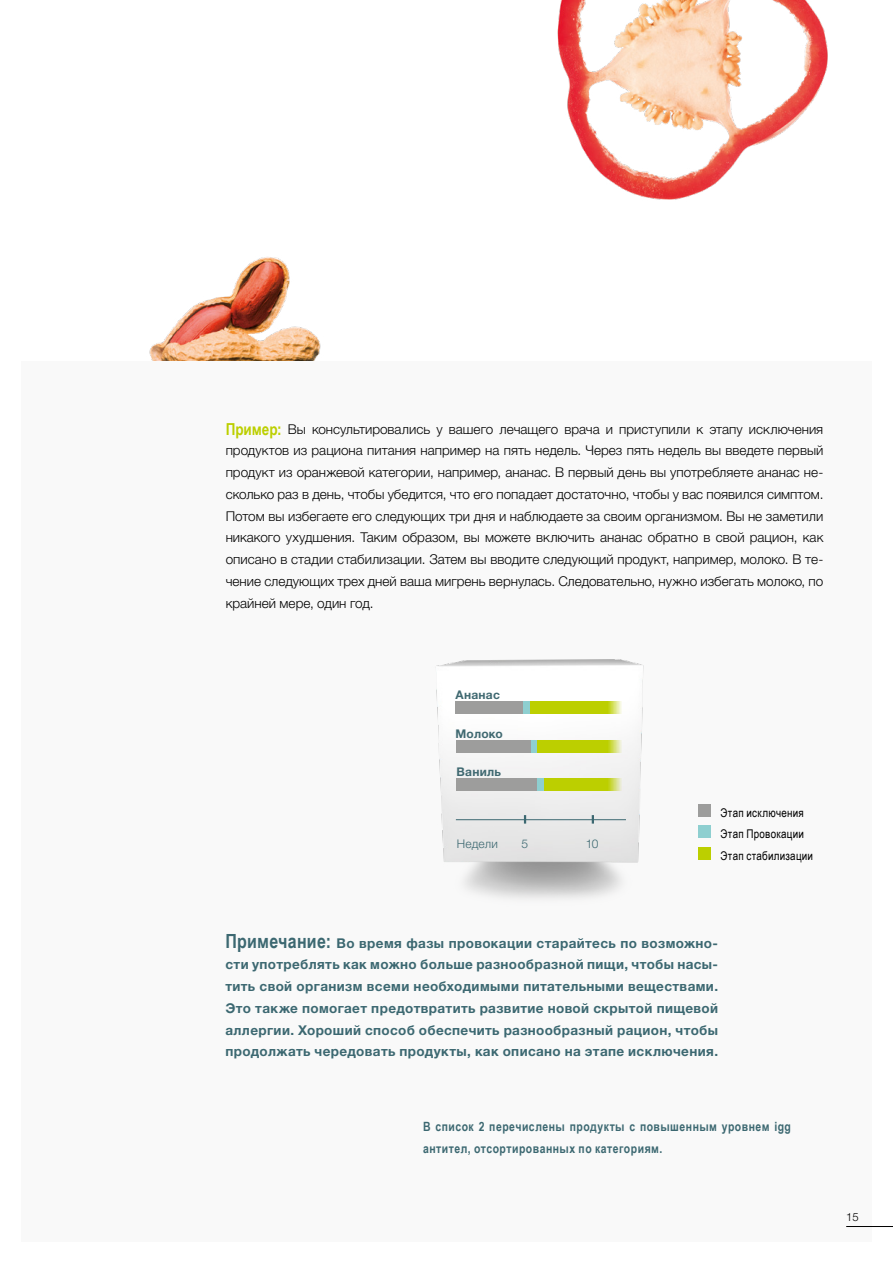
<style>
.page{position:relative;width:893px;height:1263px;background:#fff}
.page>*{position:absolute;margin:0;border:0;box-sizing:border-box;transform-origin:0 0}
.t1{font:13.5px/21.8px "Helvetica Neue World 45 Lt";color:#000;text-align:justify}
.t2{font:700 13.5px/21.8px "Helvetica Neue World 75";letter-spacing:.03em;color:#3c6871;text-align:justify}
.t3{font:700 12.75px/21.8px "Arial Narrow";letter-spacing:.035em;color:#3c6871}
.t4{font:12px/21.3px "Arial Narrow";letter-spacing:.02em;color:#000}
.t5{font:700 12px "Helvetica Neue World 75";letter-spacing:.02em;color:#406971}
.t6{font:12px "Helvetica Neue World 45 Lt";letter-spacing:.01em;color:#3c6871}
.t7{font:11.25px "Helvetica Neue World 45 Lt";color:#000}
.s1{font-family:"Arial Narrow";font-weight:700;font-size:16.5px;color:#bccf00}
.s2{font-family:"Arial Narrow";font-size:19.5px}
</style>
<div class="page">
<img style="left:149px;top:257px;width:172px;height:104px">
<img style="left:557px;top:0;width:271px;height:200px">
<div style="left:21px;top:361px;width:851px;height:881px;background:#f9f9f9"></div>
<img style="left:436px;top:659px;width:208px;height:240px">
<div style="left:455px;top:701px;width:68px;height:13px;background:#9d9d9c"></div>
<svg style="left:530px;top:701px;width:96px;height:13px"></svg>
<svg style="left:537px;top:740px;width:89px;height:13px"></svg>
<svg style="left:544px;top:778px;width:82px;height:13px"></svg>
<div style="left:523px;top:701px;width:7px;height:13px;background:#8ecfd0"></div>
<div style="left:530px;top:740px;width:7px;height:13px;background:#8ecfd0"></div>
<div style="left:537px;top:778px;width:7px;height:13px;background:#8ecfd0"></div>
<div style="left:456px;top:740px;width:74px;height:13px;background:#9d9d9c"></div>
<div style="left:456px;top:778px;width:81px;height:13px;background:#9d9d9c"></div>
<hr style="left:456px;top:819px;width:170px;height:1px;background:#3c6871">
<svg style="left:524px;top:815px;width:2px;height:9px"></svg>
<svg style="left:592px;top:815px;width:2px;height:9px"></svg>
<div style="left:698px;top:825px;width:13px;height:13px;background:#8ecfd0"></div>
<div style="left:698px;top:847px;width:13px;height:13px;background:#bccf00"></div>
<div style="left:698px;top:804px;width:13px;height:13px;background:#9d9d9c"></div>
<hr style="left:846px;top:1226px;width:47px;height:1px;background:#000">
<p class="t1" style="left:226px;top:418px;width:599px"><span class="s1">Пример:</span> Вы консультировались у вашего лечащего врача и приступили к этапу исключения продуктов из рациона питания например на пять недель. Через пять недель вы введете первый продукт из оранжевой категории, например, ананас. В первый день вы употребляете ананас не&shy;сколько раз в день, чтобы убедится, что его попадает достаточно, чтобы у вас появился симптом.<br>Потом вы избегаете его следующих три дня и наблюдаете за своим организмом. Вы не заметили никакого ухудшения. Таким образом, вы можете включить ананас обратно в свой рацион, как описано в стадии стабилизации. Затем вы вводите следующий продукт, например, молоко. В те&shy;чение следующих трех дней ваша мигрень вернулась. Следовательно, нужно избегать молоко, по крайней мере, один год.</p>
<p class="t5" style="left:455px;top:687px;width:46px">Ананас</p>
<p class="t5" style="left:455px;top:727px;width:49px">Молоко</p>
<p class="t5" style="left:456px;top:765px;width:46px">Ваниль</p>
<p class="t6" style="left:457px;top:837px;width:42px">Недели</p>
<p class="t6" style="left:521px;top:837px;width:8px">5</p>
<p class="t6" style="left:586px;top:837px;width:14px">10</p>
<p class="t4" style="left:721px;top:802px;width:94px">Этап исключения<br>Этап Провокации<br>Этап стабилизации</p>
<p class="t2" style="left:225px;top:932px;width:494px"><span class="s2">Примечание:</span> Во время фазы провокации старайтесь по возможно&shy;сти употреблять как можно больше разнообразной пищи, чтобы насы&shy;тить свой организм всеми необходимыми питательными веществами.<br>Это также помогает предотвратить развитие новой скрытой пищевой аллергии. Хороший способ обеспечить разнообразный рацион, чтобы продолжать чередовать продукты, как описано на этапе исключения.</p>
<p class="t3" style="left:423px;top:1115px;width:369px">В список 2 перечислены продукты с повышенным уровнем igg антител, отсортированных по категориям.</p>
<p class="t7" style="left:846px;top:1211px;width:14px">15</p>
</div>
